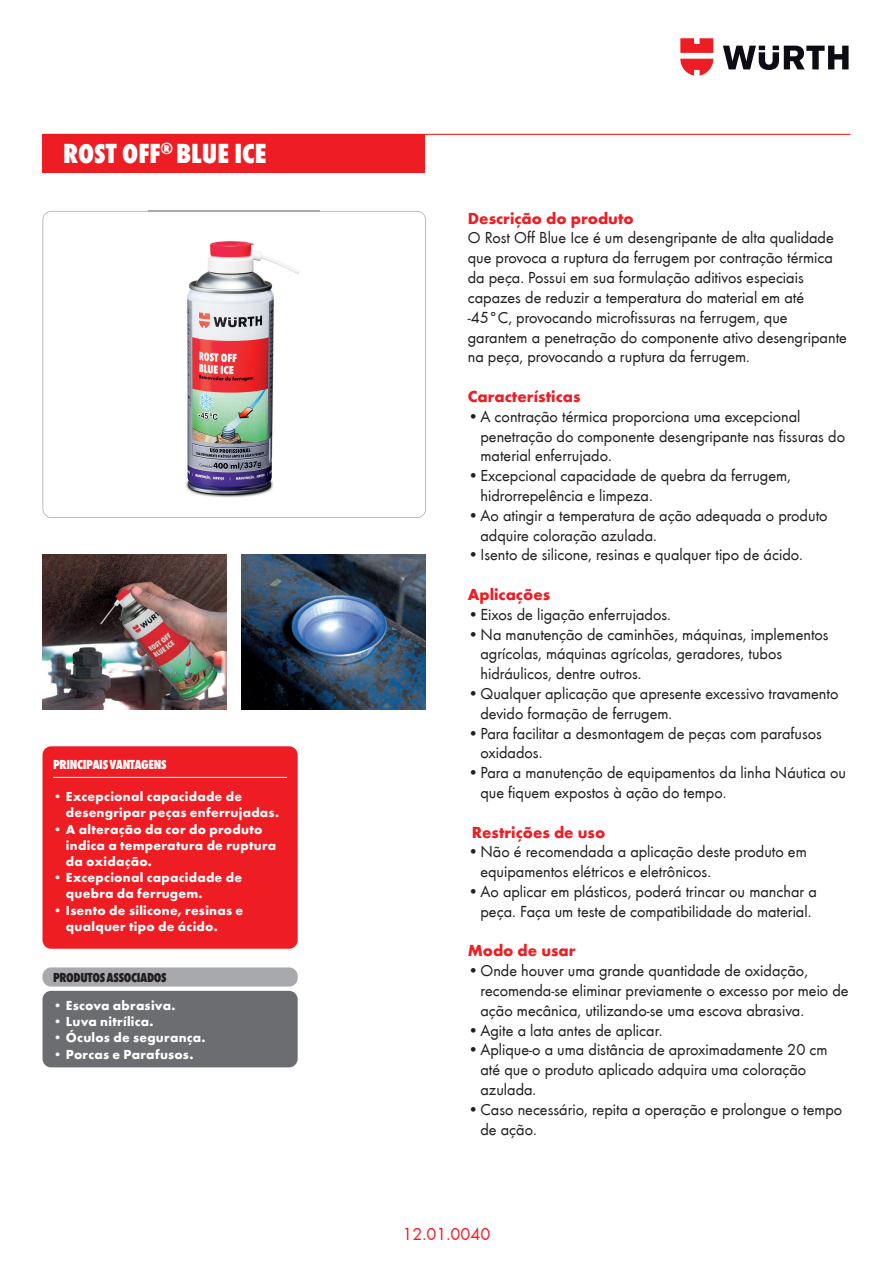
<style>
.page{position:relative;width:893px;height:1263px;background:#fff}
.page>*{position:absolute;margin:0;border:0;box-sizing:border-box;transform-origin:0 0}
.t1{font:800 condensed 28.5px "Wuerth";color:#fff}
.t2{font:18px "Wuerth";color:#ee1d23}
.t3{font:16.5px/19.8px "Wuerth";color:#231f20}
.t4{font:700 16.5px "Wuerth";color:#ee1d23}
.t5{font:700 13.5px/16.2px "Wuerth";letter-spacing:.02em;color:#fff}
.t6{font:800 condensed 13.5px "Wuerth";letter-spacing:-.025em;color:#fff}
.t7{font:800 condensed 13.5px "Wuerth";letter-spacing:-.025em;color:#231f20}
</style>
<div class="page">
<hr style="left:43px;top:134px;width:807px;height:1px;background:#ee1d23">
<div style="left:43px;top:134px;width:382px;height:38px;background:#ee1d23"></div>
<svg style="left:723px;top:46px;width:126px;height:24px"></svg>
<svg style="left:680px;top:38px;width:33px;height:38px"></svg>
<img style="left:242px;top:554px;width:183px;height:156px">
<img style="left:43px;top:554px;width:183px;height:156px">
<svg style="left:43px;top:211px;width:383px;height:307px"></svg>
<div style="left:43px;top:746px;width:255px;height:203px;background:#ee1d23;border-radius:9px"></div>
<div style="left:43px;top:991px;width:255px;height:76px;background:#6c6d70;border-radius:9px"></div>
<div style="left:43px;top:967px;width:255px;height:19px;background:#a8a9ad;border-radius:9px"></div>
<hr style="left:53px;top:777px;width:234px;height:1px;background:#fff">
<img style="left:148px;top:211px;width:172px;height:304px">
<h1 class="t1" style="left:63px;top:134px;width:205px">ROST OFF<sup>®</sup> BLUE ICE</h1>
<p class="t6" style="left:53px;top:755px;width:115px">PRINCIPAIS VANTAGENS</p>
<p class="t5" style="left:66px;top:787px;width:215px;text-indent:-13px">• Excepcional capacidade de desengripar peças enferrujadas.</p>
<p class="t5" style="left:66px;top:820px;width:212px;text-indent:-13px">• A alteração da cor do produto indica a temperatura de ruptura da oxidação.</p>
<p class="t5" style="left:66px;top:868px;width:178px;text-indent:-13px">• Excepcional capacidade de quebra da ferrugem.</p>
<p class="t5" style="left:66px;top:901px;width:179px;text-indent:-13px">• Isento de silicone, resinas e qualquer tipo de ácido.</p>
<p class="t7" style="left:53px;top:968px;width:115px">PRODUTOS ASSOCIADOS</p>
<p class="t5" style="left:53px;top:996px;width:124px">• Escova abrasiva.</p>
<p class="t5" style="left:53px;top:1012px;width:102px">• Luva nitrílica.</p>
<p class="t5" style="left:53px;top:1029px;width:154px">• Óculos de segurança.</p>
<p class="t5" style="left:53px;top:1045px;width:142px">• Porcas e Parafusos.</p>
<p class="t4" style="left:468px;top:206px;width:168px">Descrição do produto</p>
<p class="t3" style="left:468px;top:227px;width:381px">O Rost Off Blue Ice é um desengripante de alta qualidade que provoca a ruptura da ferrugem por contração térmica da peça. Possui em sua formulação aditivos especiais capazes de reduzir a temperatura do material em até -45°C, provocando microfissuras na ferrugem, que garantem a penetração do componente ativo desengripante na peça, provocando a ruptura da ferrugem.</p>
<p class="t4" style="left:468px;top:384px;width:114px">Características</p>
<p class="t3" style="left:480px;top:405px;width:366px;text-indent:-13px">• A contração térmica proporciona uma excepcional penetração do componente desengripante nas fissuras do material enferrujado.</p>
<p class="t3" style="left:480px;top:465px;width:312px;text-indent:-13px">• Excepcional capacidade de quebra da ferrugem, hidrorrepelência e limpeza.</p>
<p class="t3" style="left:480px;top:504px;width:349px;text-indent:-13px">• Ao atingir a temperatura de ação adequada o produto adquire coloração azulada.</p>
<p class="t3" style="left:468px;top:544px;width:337px">• Isento de silicone, resinas e qualquer tipo de ácido.</p>
<p class="t4" style="left:468px;top:582px;width:84px">Aplicações</p>
<p class="t3" style="left:468px;top:603px;width:205px">• Eixos de ligação enferrujados.</p>
<p class="t3" style="left:480px;top:623px;width:350px;text-indent:-13px">• Na manutenção de caminhões, máquinas, implementos agrícolas, máquinas agrícolas, geradores, tubos hidráulicos, dentre outros.</p>
<p class="t3" style="left:480px;top:683px;width:359px;text-indent:-13px">• Qualquer aplicação que apresente excessivo travamento devido formação de ferrugem.</p>
<p class="t3" style="left:480px;top:722px;width:343px;text-indent:-13px">• Para facilitar a desmontagem de peças com parafusos oxidados.</p>
<p class="t3" style="left:480px;top:762px;width:367px;text-indent:-13px">• Para a manutenção de equipamentos da linha Náutica ou que fiquem expostos à ação do tempo.</p>
<p class="t4" style="left:472px;top:820px;width:135px">Restrições de uso</p>
<p class="t3" style="left:480px;top:841px;width:328px;text-indent:-13px">• Não é recomendada a aplicação deste produto em equipamentos elétricos e eletrônicos.</p>
<p class="t3" style="left:468px;top:881px;width:351px;text-align:center">• Ao aplicar em plásticos, poderá trincar ou manchar a peça. Faça um teste de compatibilidade do material.</p>
<p class="t4" style="left:468px;top:939px;width:109px">Modo de usar</p>
<p class="t3" style="left:480px;top:960px;width:370px;text-indent:-13px">• Onde houver uma grande quantidade de oxidação, recomenda-se eliminar previamente o excesso por meio de ação mecânica, utilizando-se uma escova abrasiva.</p>
<p class="t3" style="left:468px;top:1019px;width:196px">• Agite a lata antes de aplicar.</p>
<p class="t3" style="left:480px;top:1039px;width:349px;text-indent:-13px">• Aplique-o a uma distância de aproximadamente 20 cm até que o produto aplicado adquira uma coloração azulada.</p>
<p class="t3" style="left:480px;top:1098px;width:363px;text-indent:-13px">• Caso necessário, repita a operação e prolongue o tempo de ação.</p>
<p class="t2" style="left:403px;top:1221px;width:89px">12.01.0040</p>
</div>
